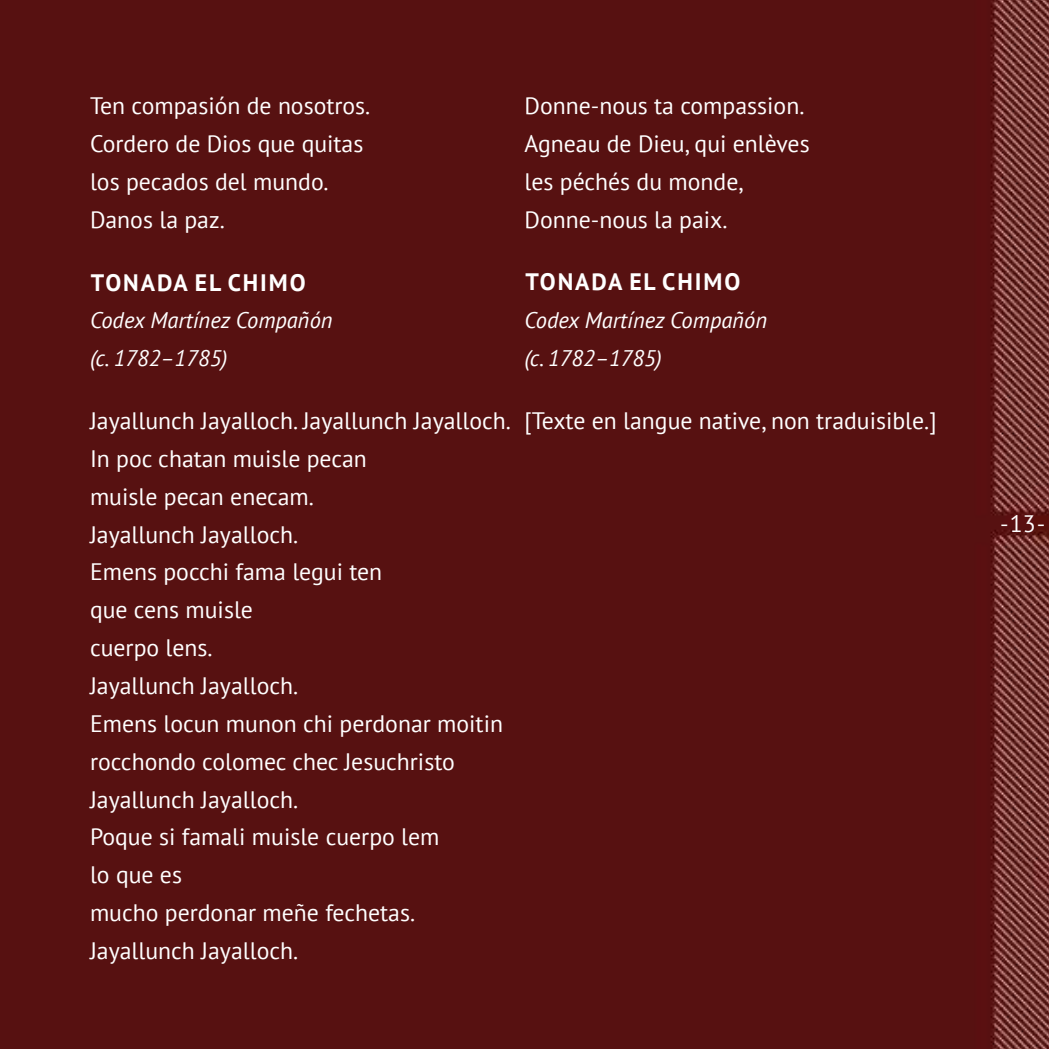
<style>
.page{position:relative;width:1049px;height:1049px;background:#571111}
.page>*{position:absolute;margin:0;border:0;box-sizing:border-box;transform-origin:0 0}
.t1{font:23.75px/37.8px "PT Sans";color:#fff}
.t2{font:700 23.75px "PT Sans";letter-spacing:.08em;color:#fff}
.t3{font:italic 22.5px/37.8px "PT Sans";color:#fff}
</style>
<div class="page">
<p class="t1" style="left:90px;top:86px;width:282px">Ten compasión de nosotros.<br>Cordero de Dios que quitas los pecados del mundo.<br>Danos la paz.</p>
<p class="t1" style="left:524px;top:86px;width:287px">Donne-nous ta compassion.<br>Agneau de Dieu, qui enlèves les péchés du monde,<br>Donne-nous la paix.</p>
<p class="t2" style="left:91px;top:267px;width:32px">TONADA</p>
<p class="t2" style="left:195px;top:267px;width:65px">EL CHIMO</p>
<p class="t3" style="left:90px;top:301px;width:244px">Codex Martínez Compañón (c. 1782–1785)</p>
<p class="t2" style="left:525px;top:266px;width:32px">TONADA</p>
<p class="t2" style="left:629px;top:266px;width:65px">EL CHIMO</p>
<p class="t3" style="left:524px;top:301px;width:244px">Codex Martínez Compañón (c. 1782–1785)</p>
<p class="t1" style="left:90px;top:401px;width:422px">Jayallunch Jayalloch. Jayallunch Jayalloch.<br>In poc chatan muisle pecan<br>muisle pecan enecam.<br>Jayallunch Jayalloch.<br>Emens pocchi fama legui ten<br>que cens muisle<br>cuerpo lens.<br>Jayallunch Jayalloch.<br>Emens locun munon chi perdonar moitin rocchondo colomec chec Jesuchristo<br>Jayallunch Jayalloch.<br>Poque si famali muisle cuerpo lem<br>lo que es<br>mucho perdonar meñe fechetas.<br>Jayallunch Jayalloch.</p>
<p class="t1" style="left:524px;top:401px;width:414px">[Texte en langue native, non traduisible.]</p>
<p class="t1" style="left:1000px;top:504px;width:47px">-13-</p>
</div>
